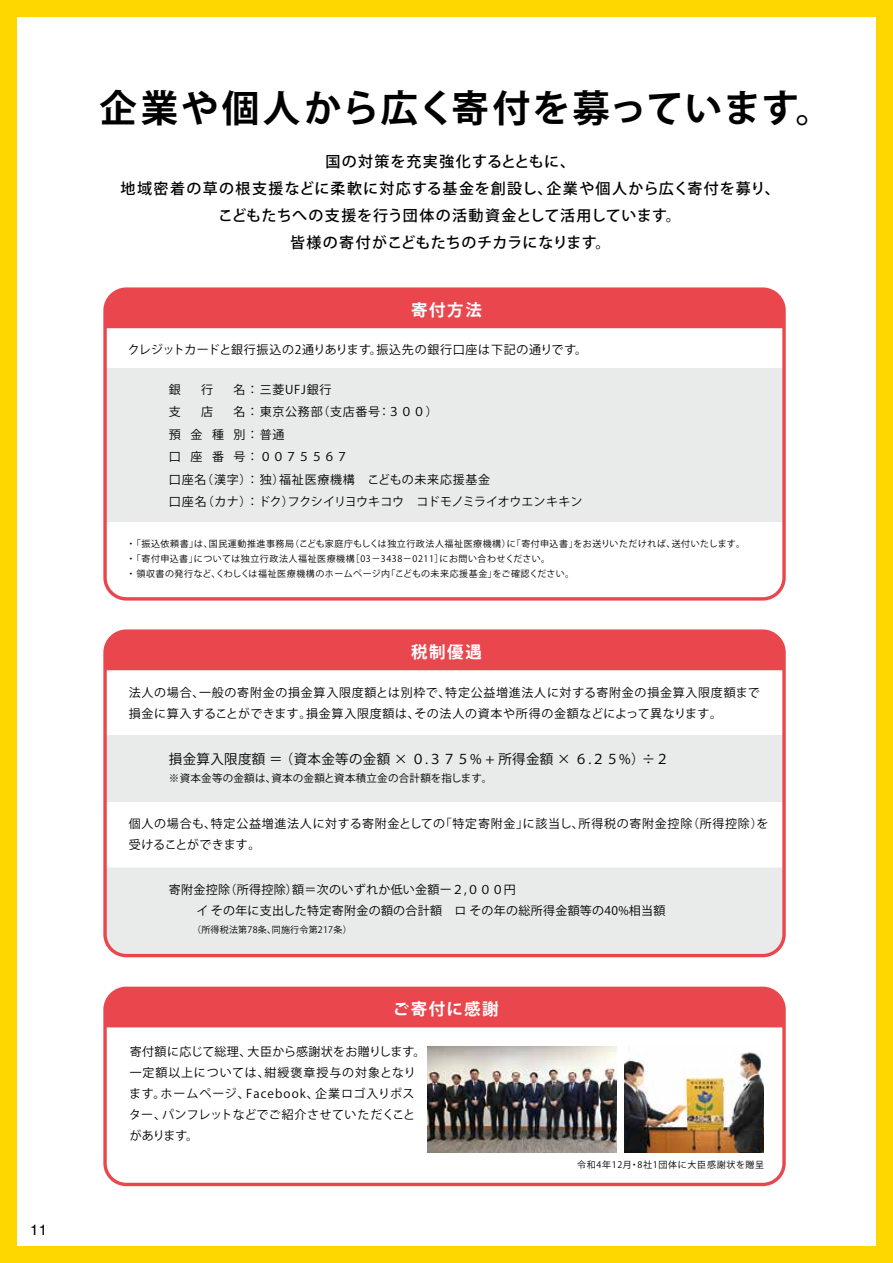
<style>
.page{position:relative;width:893px;height:1263px;background:#fed600}
.page>*{position:absolute;margin:0;border:0;box-sizing:border-box;transform-origin:0 0}
.t1{font:700 37.5px "Koz Go Pr 6 N";letter-spacing:.03em;color:#000}
.t2{font:700 16.5px "Koz Go Pr 6 N";letter-spacing:.1em;color:#fff}
.t3{font:500 15px/27px "Koz Go Pr 6 N";letter-spacing:.06em;color:#000}
.t4{font:500 15px "Koz Go Pr 6 N";letter-spacing:.035em;color:#000}
.t5{font:500 15px "Koz Go Pr 6 N";letter-spacing:.09em;color:#000}
.t6{font:500 15px "Koz Go Pr 6 N";letter-spacing:.02em;color:#000}
.t7{font:15px "Helvetica";color:#000}
.t8{font:13.5px "Koz Go Pr 6 N";letter-spacing:.025em;color:#000}
.t9{font:12px/21px "Koz Go Pr 6 N";letter-spacing:.05em;color:#000}
.t10{font:12px/21px "Koz Go Pr 6 N";letter-spacing:.025em;color:#000}
.t11{font:12px/21px "Koz Go Pr 6 N";letter-spacing:.02em;color:#000}
.t12{font:12px/21px "Koz Go Pr 6 N";letter-spacing:.03em;color:#000}
.t13{font:12px "Koz Go Pr 6 N";letter-spacing:-.01em;color:#000}
.t14{font:12px "Koz Go Pr 6 N";letter-spacing:-.025em;color:#000}
.t15{font:12px "Koz Go Pr 6 N";letter-spacing:.08em;color:#000}
.t16{font:12px "Koz Go Pr 6 N";letter-spacing:.07em;color:#000}
.t17{font:12px "Koz Go Pr 6 N";letter-spacing:.09em;color:#000}
.t18{font:10.5px "Koz Go Pr 6 N";letter-spacing:.025em;color:#000}
.t19{font:9px "Koz Go Pr 6 N";letter-spacing:.06em;color:#000}
.t20{font:9px "Koz Go Pr 6 N";letter-spacing:.025em;color:#000}
.t21{font:9px "Koz Go Pr 6 N";letter-spacing:.08em;color:#000}
.t22{font:9px "Koz Go Pr 6 N";letter-spacing:.01em;color:#000}
.t23{font:9px "Koz Go Pr 6 N";letter-spacing:.04em;color:#000}
</style>
<div class="page">
<div style="left:17px;top:17px;width:859px;height:1229px;background:#fff"></div>
<img style="left:625px;top:1052px;width:138px;height:100px">
<div style="left:105px;top:368px;width:679px;height:153px;background:#e9eaea"></div>
<div style="left:105px;top:735px;width:679px;height:67px;background:#e9eaea"></div>
<div style="left:107px;top:867px;width:675px;height:86px;background:#e9eaea"></div>
<div style="left:103px;top:287px;width:683px;height:314px;border:3px solid #e9474d;border-radius:21px"></div>
<div style="left:105px;top:289px;width:679px;height:39px;background:#e9474d"></div>
<div style="left:103px;top:629px;width:683px;height:328px;border:3px solid #e9474d;border-radius:21px"></div>
<div style="left:105px;top:631px;width:679px;height:39px;background:#e9474d"></div>
<div style="left:103px;top:987px;width:683px;height:199px;border:3px solid #e9474d;border-radius:21px"></div>
<div style="left:105px;top:988px;width:679px;height:39px;background:#e9474d"></div>
<img style="left:427px;top:1046px;width:189px;height:106px">
<p class="t7" style="left:30px;top:1218px;width:19px">11</p>
<h1 class="t1" style="left:99px;top:87px;width:735px">企業や個人から広く寄付を募っています。</h1>
<p class="t3" style="left:546px;top:148px;width:235px;text-indent:-221px">国の対策を充実強化するとともに、<br>企業や個人から広く寄付を募り、</p>
<p class="t5" style="left:121px;top:180px;width:433px">地域密着の草の根支援などに柔軟に対応する基金を創設し、</p>
<p class="t4" style="left:218px;top:207px;width:464px">こどもたちへの支援を行う団体の活動資金として活用しています。</p>
<p class="t6" style="left:290px;top:234px;width:322px">皆様の寄付がこどもたちのチカラになります。</p>
<h2 class="t2" style="left:411px;top:301px;width:72px">寄付方法</h2>
<p class="t14" style="left:128px;top:343px;width:255px">クレジットカードと銀行振込の2通りあります。</p>
<p class="t9" style="left:376px;top:339px;width:212px">振込先の銀行口座は下記の通りです。</p>
<p class="t9" style="left:234px;top:379px;width:99px">名：三菱UFJ銀行</p>
<p class="t9" style="left:169px;top:379px;width:13px">銀</p>
<p class="t9" style="left:201px;top:379px;width:13px">行</p>
<p class="t9" style="left:169px;top:402px;width:13px">支</p>
<p class="t9" style="left:201px;top:402px;width:13px">店</p>
<p class="t9" style="left:234px;top:401px;width:91px">名：東京公務部</p>
<p class="t9" style="left:169px;top:424px;width:117px">預 金 種 別：普通</p>
<p class="t9" style="left:169px;top:446px;width:181px">口 座 番 号：００７５５６７</p>
<p class="t9" style="left:279px;top:469px;width:212px">福祉医療機構　こどもの未来応援基金</p>
<p class="t9" style="left:317px;top:401px;width:64px">（支店番号</p>
<p class="t9" style="left:378px;top:401px;width:61px">：３００(</p>
<p class="t9" style="left:247px;top:469px;width:39px">：独）</p>
<p class="t9" style="left:201px;top:469px;width:52px">（漢字(</p>
<p class="t9" style="left:202px;top:468px;width:51px;line-height:22.5px;text-indent:-33px">口座名<br>（カナ(</p>
<p class="t9" style="left:247px;top:491px;width:49px">：ドク）</p>
<p class="t13" style="left:288px;top:495px;width:296px">フクシイリヨウキコウ　コドモノミライオウエンキキン</p>
<p class="t9" style="left:169px;top:492px;width:39px">口座名</p>
<p class="t19" style="left:574px;top:539px;width:104px">をお送りいただければ、</p>
<p class="t19" style="left:290px;top:539px;width:289px">（こども家庭庁もしくは独立行政法人福祉医療機構 「に） 寄付申込書」</p>
<p class="t19" style="left:127px;top:539px;width:88px">・ 「振込依頼書 は」 、</p>
<p class="t19" style="left:209px;top:539px;width:87px">国民運動推進事務局</p>
<p class="t23" style="left:672px;top:539px;width:75px">送付いたします。</p>
<p class="t19" style="left:127px;top:554px;width:73px">・ 「寄付申込書」</p>
<p class="t19" style="left:440px;top:554px;width:112px">にお問い合わせください。</p>
<p class="t19" style="left:194px;top:554px;width:162px">については独立行政法人福祉医療機構</p>
<p class="t19" style="left:351px;top:554px;width:94px">［03－3438－0211］</p>
<p class="t19" style="left:216px;top:569px;width:176px">くわしくは福祉医療機構のホームページ内</p>
<p class="t19" style="left:127px;top:569px;width:95px">・領収書の発行など、</p>
<p class="t19" style="left:386px;top:569px;width:112px">「こどもの未来応援基金」</p>
<p class="t22" style="left:493px;top:569px;width:83px">をご確認ください。</p>
<h2 class="t2" style="left:411px;top:643px;width:72px">税制優遇</h2>
<p class="t9" style="left:199px;top:682px;width:253px">一般の寄附金の損金算入限度額とは別枠で、</p>
<p class="t9" style="left:445px;top:682px;width:316px">特定公益増進法人に対する寄附金の損金算入限度額まで</p>
<p class="t9" style="left:129px;top:682px;width:77px">法人の場合、</p>
<p class="t12" style="left:129px;top:703px;width:184px">損金に算入することができます。</p>
<p class="t9" style="left:414px;top:703px;width:309px">その法人の資本や所得の金額などによって異なります。</p>
<p class="t9" style="left:306px;top:703px;width:115px">損金算入限度額は、</p>
<p class="t8" style="left:169px;top:751px;width:502px">損金算入限度額＝ （資本金等の金額 × ０.３７５% + 所得金額 × ６.２５% ÷( ２</p>
<p class="t18" style="left:271px;top:772px;width:223px">資本の金額と資本積立金の合計額を指します。</p>
<p class="t18" style="left:169px;top:772px;width:109px">※資本金等の金額は、</p>
<p class="t9" style="left:440px;top:814px;width:90px">「特定寄附金」</p>
<p class="t9" style="left:211px;top:814px;width:236px">特定公益増進法人に対する寄附金としての</p>
<p class="t9" style="left:579px;top:814px;width:115px">所得税の寄附金控除</p>
<p class="t12" style="left:129px;top:814px;width:133px">個人の場合も、<br>受けることができます。</p>
<p class="t10" style="left:224px;top:879px;width:293px">（所得控除額）＝次のいずれか低い金額ー２,０００円</p>
<p class="t9" style="left:523px;top:814px;width:62px">に該当し、</p>
<p class="t9" style="left:687px;top:814px;width:83px">（所得控除を）</p>
<p class="t10" style="left:169px;top:879px;width:498px">寄附金控除<br>　　イその年に支出した特定寄附金の額の合計額　ロその年の総所得金額等の40%相当額</p>
<p class="t20" style="left:272px;top:925px;width:81px">同施行令第217条(</p>
<p class="t20" style="left:169px;top:925px;width:109px">　　　（所得税法第78条、</p>
<h2 class="t2" style="left:393px;top:1000px;width:107px">ご寄付に感謝</h2>
<p class="t11" style="left:248px;top:1041px;width:179px">大臣から感謝状をお贈りします。</p>
<p class="t9" style="left:130px;top:1041px;width:123px">寄付額に応じて総理、</p>
<p class="t15" style="left:265px;top:1066px;width:153px">紺綬褒章授与の対象となり</p>
<p class="t16" style="left:130px;top:1066px;width:142px">一定額以上については、</p>
<p class="t9" style="left:315px;top:1083px;width:101px">企業ロゴ入りポス</p>
<p class="t9" style="left:161px;top:1083px;width:91px">ホームページ、</p>
<p class="t11" style="left:162px;top:1083px;width:255px;text-indent:-33px">ます。<br>パンフレットなどでご紹介させていただくこと</p>
<p class="t17" style="left:246px;top:1087px;width:74px">Facebook、</p>
<p class="t9" style="left:129px;top:1104px;width:71px">ター、<br>があります。</p>
<p class="t21" style="left:577px;top:1160px;width:56px">令和4年12月</p>
<p class="t21" style="left:637px;top:1160px;width:128px">8社1団体に大臣感謝状を贈呈</p>
<p class="t19" style="left:630px;top:1160px;width:10px">・</p>
</div>
